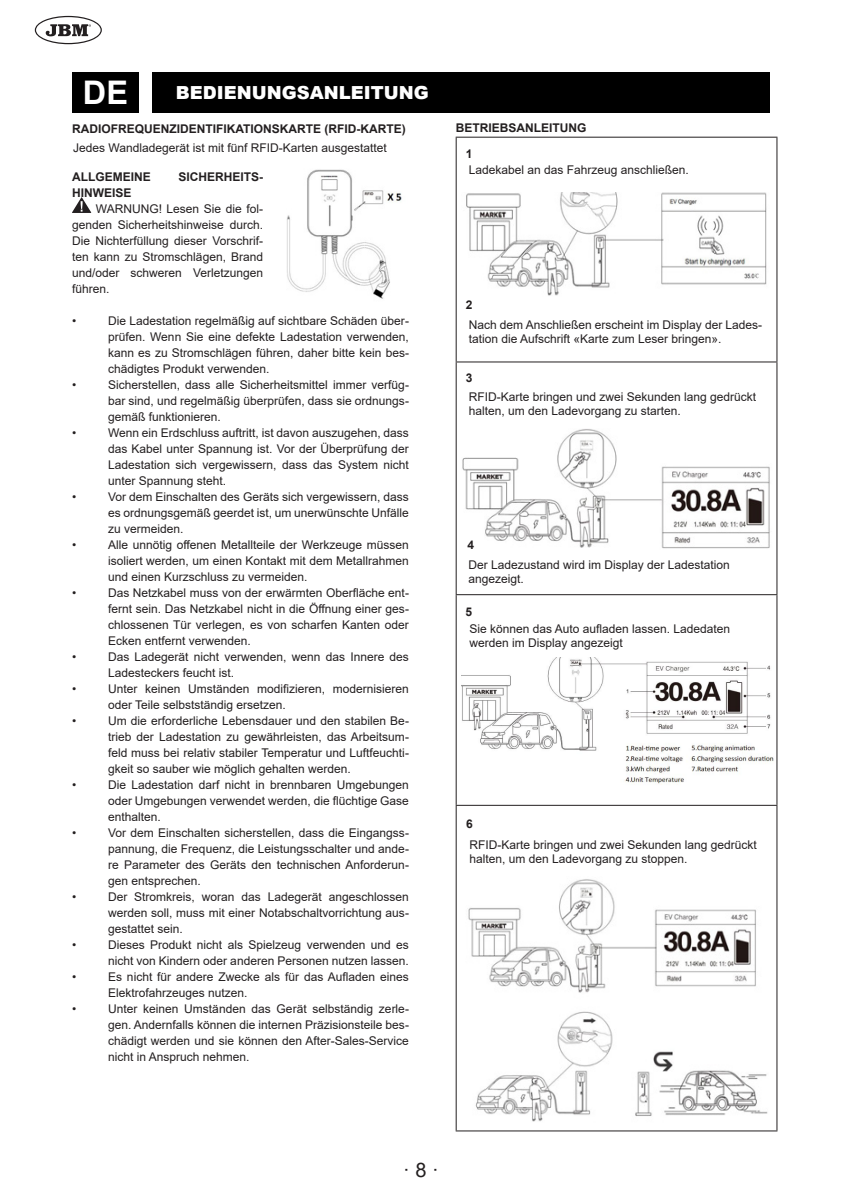
<style>
.page{position:relative;width:842px;height:1191px;background:#fff}
.page>*{position:absolute;margin:0;border:0;box-sizing:border-box;transform-origin:0 0}
.t1{font:700 32.6px "Arial";color:#fff}
.t2{font:20px "Arial";color:#231f20}
.t3{font:900 18px "Arial";color:#fff}
.Estilo_de_párrafo_3{font:12px/16px "Arial";color:#231f20;text-align:justify}
.Estilo_de_párrafo_2{font:12px/14px "Arial";color:#231f20}
.Estilo_de_párrafo_3-2{font:700 12px "Arial";color:#231f20}
.Estilo_de_párrafo_2-2{font:700 12px "Arial";color:#231f20}
</style>
<div class="page">
<svg style="left:35px;top:16px;width:67px;height:28px"></svg>
<div style="left:72px;top:72px;width:67px;height:41px;background:#000"></div>
<div style="left:153px;top:72px;width:617px;height:41px;background:#000"></div>
<svg style="left:72px;top:197px;width:19px;height:16px"></svg>
<hr style="left:456px;top:137px;width:321px;height:1px;background:#231f20">
<hr style="left:456px;top:138px;width:1px;height:223px;background:#231f20">
<hr style="left:776px;top:138px;width:1px;height:223px;background:#231f20">
<hr style="left:456px;top:361px;width:321px;height:1px;background:#231f20">
<hr style="left:456px;top:362px;width:1px;height:232px;background:#231f20">
<hr style="left:776px;top:362px;width:1px;height:232px;background:#231f20">
<hr style="left:456px;top:594px;width:321px;height:1px;background:#231f20">
<hr style="left:456px;top:595px;width:1px;height:210px;background:#231f20">
<hr style="left:776px;top:595px;width:1px;height:210px;background:#231f20">
<hr style="left:456px;top:805px;width:321px;height:1px;background:#231f20">
<hr style="left:456px;top:806px;width:1px;height:324px;background:#231f20">
<hr style="left:776px;top:806px;width:1px;height:324px;background:#231f20">
<hr style="left:456px;top:1130px;width:321px;height:1px;background:#231f20">
<img style="left:466px;top:192px;width:301px;height:104px">
<img style="left:462px;top:429px;width:308px;height:120px">
<img style="left:462px;top:657px;width:312px;height:128px">
<img style="left:468px;top:879px;width:300px;height:243px">
<img style="left:287px;top:169px;width:115px;height:130px">
<p class="t1" style="left:83px;top:69px;width:47px">DE</p>
<p class="t3" style="left:176px;top:80px;width:254px">BEDIENUNGSANLEITUNG</p>
<p class="Estilo_de_párrafo_3-2" style="left:72px;top:120px;width:335px">RADIOFREQUENZIDENTIFIKATIONSKARTE (RFID-KARTE)</p>
<p class="Estilo_de_párrafo_3-2" style="left:72px;top:168px;width:80px">ALLGEMEINE</p>
<p class="Estilo_de_párrafo_3-2" style="left:178px;top:168px;width:86px">SICHERHEITS-</p>
<p class="Estilo_de_párrafo_3-2" style="left:72px;top:184px;width:61px">HINWEISE</p>
<p class="Estilo_de_párrafo_3" style="left:72px;top:201px;width:193px;text-indent:24px">WARNUNG! Lesen Sie die fol&shy;genden Sicherheitshinweise durch.<br>Die Nichterfüllung dieser Vorschrif&shy;ten kann zu Stromschlägen, Brand und/oder schweren Verletzungen führen.</p>
<p class="Estilo_de_párrafo_3" style="left:72px;top:313px;width:6px">•</p>
<p class="Estilo_de_párrafo_3" style="left:108px;top:313px;width:302px">Die Ladestation regelmäßig auf sichtbare Schäden über&shy;prüfen. Wenn Sie eine defekte Ladestation verwenden, kann es zu Stromschlägen führen, daher bitte kein bes&shy;chädigtes Produkt verwenden.</p>
<p class="Estilo_de_párrafo_3" style="left:72px;top:377px;width:6px">•</p>
<p class="Estilo_de_párrafo_3" style="left:108px;top:377px;width:302px">Sicherstellen, dass alle Sicherheitsmittel immer verfüg&shy;bar sind, und regelmäßig überprüfen, dass sie ordnungs&shy;gemäß funktionieren.</p>
<p class="Estilo_de_párrafo_3" style="left:72px;top:425px;width:6px">•</p>
<p class="Estilo_de_párrafo_3" style="left:108px;top:425px;width:302px">Wenn ein Erdschluss auftritt, ist davon auszugehen, dass das Kabel unter Spannung ist. Vor der Überprüfung der Ladestation sich vergewissern, dass das System nicht unter Spannung steht.</p>
<p class="Estilo_de_párrafo_3" style="left:72px;top:489px;width:6px">•</p>
<p class="Estilo_de_párrafo_3" style="left:108px;top:489px;width:302px">Vor dem Einschalten des Geräts sich vergewissern, dass es ordnungsgemäß geerdet ist, um unerwünschte Unfälle zu vermeiden.</p>
<p class="Estilo_de_párrafo_3" style="left:72px;top:537px;width:6px">•</p>
<p class="Estilo_de_párrafo_3" style="left:108px;top:537px;width:302px">Alle unnötig offenen Metallteile der Werkzeuge müssen isoliert werden, um einen Kontakt mit dem Metallrahmen und einen Kurzschluss zu vermeiden.</p>
<p class="Estilo_de_párrafo_3" style="left:72px;top:585px;width:6px">•</p>
<p class="Estilo_de_párrafo_3" style="left:108px;top:585px;width:302px">Das Netzkabel muss von der erwärmten Oberfläche ent&shy;fernt sein. Das Netzkabel nicht in die Öffnung einer ges&shy;chlossenen Tür verlegen, es von scharfen Kanten oder Ecken entfernt verwenden.</p>
<p class="Estilo_de_párrafo_3" style="left:72px;top:649px;width:6px">•</p>
<p class="Estilo_de_párrafo_3" style="left:108px;top:649px;width:302px">Das Ladegerät nicht verwenden, wenn das Innere des<br>Ladesteckers feucht ist.</p>
<p class="Estilo_de_párrafo_3" style="left:72px;top:681px;width:6px">•</p>
<p class="Estilo_de_párrafo_3" style="left:108px;top:681px;width:302px">Unter keinen Umständen modifizieren, modernisieren oder Teile selbstständig ersetzen.</p>
<p class="Estilo_de_párrafo_3" style="left:72px;top:713px;width:6px">•</p>
<p class="Estilo_de_párrafo_3" style="left:108px;top:713px;width:302px">Um die erforderliche Lebensdauer und den stabilen Be&shy;trieb der Ladestation zu gewährleisten, das Arbeitsum&shy;feld muss bei relativ stabiler Temperatur und Luftfeuchti&shy;gkeit so sauber wie möglich gehalten werden.</p>
<p class="Estilo_de_párrafo_3" style="left:72px;top:777px;width:6px">•</p>
<p class="Estilo_de_párrafo_3" style="left:108px;top:777px;width:302px">Die Ladestation darf nicht in brennbaren Umgebungen oder Umgebungen verwendet werden, die flüchtige Gase enthalten.</p>
<p class="Estilo_de_párrafo_3" style="left:72px;top:825px;width:6px">•</p>
<p class="Estilo_de_párrafo_3" style="left:108px;top:825px;width:302px">Vor dem Einschalten sicherstellen, dass die Eingangss&shy;pannung, die Frequenz, die Leistungsschalter und ande&shy;re Parameter des Geräts den technischen Anforderun&shy;gen entsprechen.</p>
<p class="Estilo_de_párrafo_3" style="left:72px;top:889px;width:6px">•</p>
<p class="Estilo_de_párrafo_3" style="left:108px;top:889px;width:302px">Der Stromkreis, woran das Ladegerät angeschlossen werden soll, muss mit einer Notabschaltvorrichtung aus&shy;gestattet sein.</p>
<p class="Estilo_de_párrafo_3" style="left:72px;top:937px;width:6px">•</p>
<p class="Estilo_de_párrafo_3" style="left:108px;top:937px;width:302px">Dieses Produkt nicht als Spielzeug verwenden und es nicht von Kindern oder anderen Personen nutzen lassen.</p>
<p class="Estilo_de_párrafo_3" style="left:72px;top:969px;width:6px">•</p>
<p class="Estilo_de_párrafo_3" style="left:108px;top:969px;width:302px">Es nicht für andere Zwecke als für das Aufladen eines<br>Elektrofahrzeuges nutzen.</p>
<p class="Estilo_de_párrafo_3" style="left:72px;top:1001px;width:6px">•</p>
<p class="Estilo_de_párrafo_3" style="left:108px;top:1001px;width:302px">Unter keinen Umständen das Gerät selbständig zerle&shy;gen. Andernfalls können die internen Präzisionsteile bes&shy;chädigt werden und sie können den After-Sales-Service nicht in Anspruch nehmen.</p>
<p class="Estilo_de_párrafo_3" style="left:73px;top:140px;width:315px">Jedes Wandladegerät ist mit fünf RFID-Karten ausgestattet</p>
<p class="Estilo_de_párrafo_3-2" style="left:456px;top:119px;width:132px">BETRIEBSANLEITUNG</p>
<p class="Estilo_de_párrafo_2-2" style="left:466px;top:145px;width:8px">1</p>
<p class="Estilo_de_párrafo_2" style="left:469px;top:163px;width:222px">Ladekabel an das Fahrzeug anschließen.</p>
<p class="Estilo_de_párrafo_2-2" style="left:466px;top:297px;width:8px">2</p>
<p class="Estilo_de_párrafo_2" style="left:469px;top:317px;width:295px">Nach dem Anschließen erscheint im Display der Lades&shy;tation die Aufschrift «Karte zum Leser bringen».</p>
<p class="Estilo_de_párrafo_2-2" style="left:466px;top:369px;width:8px">3</p>
<p class="Estilo_de_párrafo_2" style="left:469px;top:390px;width:289px">RFID-Karte bringen und zwei Sekunden lang gedrückt halten, um den Ladevorgang zu starten.</p>
<p class="Estilo_de_párrafo_2-2" style="left:467px;top:536px;width:8px">4</p>
<p class="Estilo_de_párrafo_2" style="left:468px;top:557px;width:263px">Der Ladezustand wird im Display der Ladestation angezeigt.</p>
<p class="Estilo_de_párrafo_2-2" style="left:466px;top:603px;width:8px">5</p>
<p class="Estilo_de_párrafo_2" style="left:469px;top:621px;width:262px">Sie können das Auto aufladen lassen. Ladedaten werden im Display angezeigt</p>
<p class="Estilo_de_párrafo_2-2" style="left:466px;top:815px;width:8px">6</p>
<p class="Estilo_de_párrafo_2" style="left:469px;top:837px;width:289px">RFID-Karte bringen und zwei Sekunden lang gedrückt halten, um den Ladevorgang zu stoppen.</p>
<h2 class="t2" style="left:403px;top:1156px;width:37px">· 8 ·</h2>
</div>
